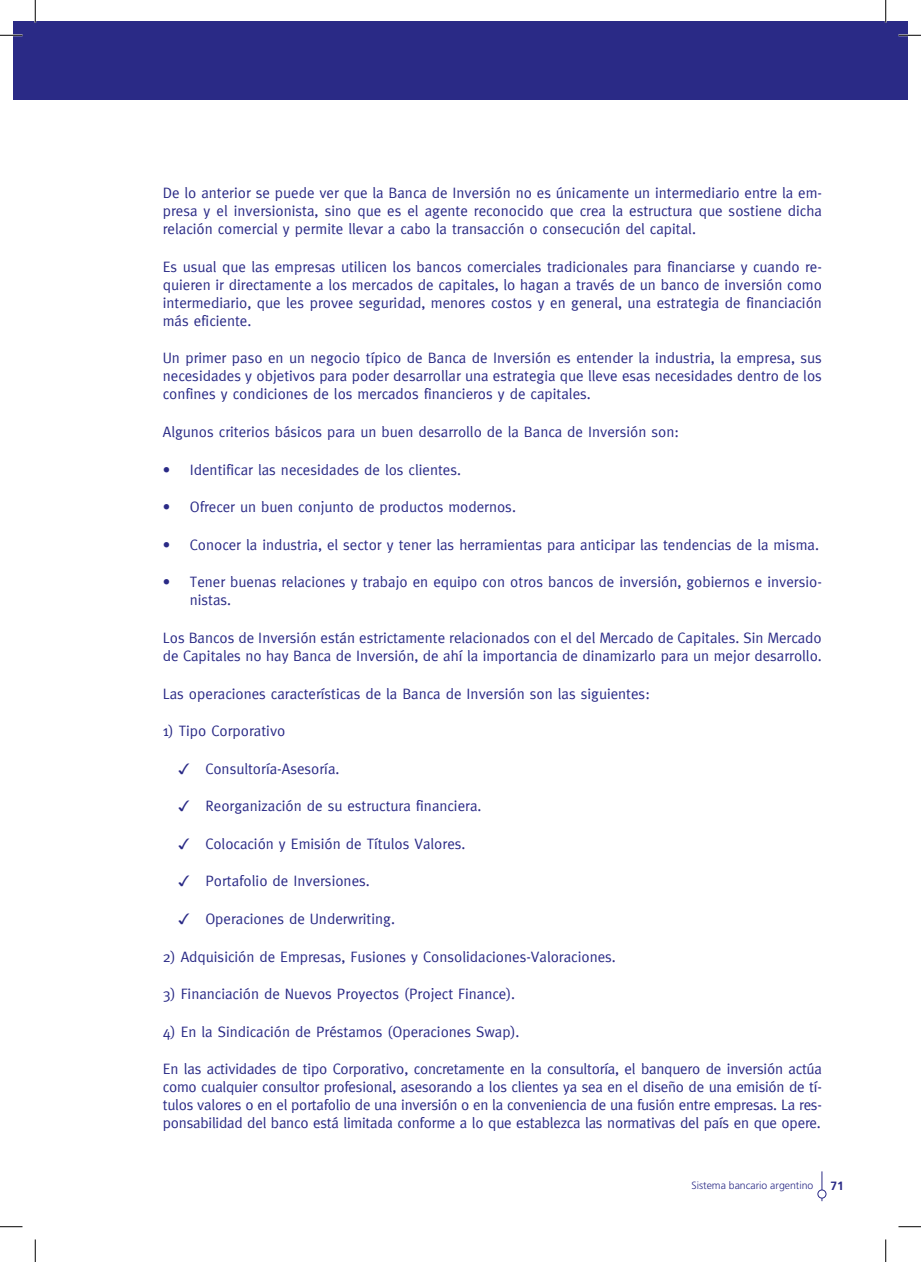
<style>
.page{position:relative;width:921px;height:1262px;background:#fff}
.page>*{position:absolute;margin:0;border:0;box-sizing:border-box;transform-origin:0 0}
.t1{font:15px/18px "Meta";color:#2a2a86;text-align:justify}
.t2{font:700 12px "Frutiger LT Std";color:#2a2a86}
.t3{font:300 10.5px "Frutiger LT Std";color:#2a2a86}
</style>
<div class="page">
<div style="left:14px;top:21px;width:21px;height:78px;background:#2a2a86"></div>
<svg style="left:821px;top:1171px;width:1px;height:29px"></svg>
<div style="left:818px;top:1189px;width:8px;height:8px;background:#fff;border-radius:50%"></div>
<div style="left:817px;top:1189px;width:9px;height:9px;border:1px solid #2a2a86;border-radius:50%"></div>
<div style="left:35px;top:21px;width:872px;height:78px;background:#2a2a86"></div>
<hr style="left:0;top:34px;width:22px;height:2px;background:#fff">
<hr style="left:898px;top:34px;width:23px;height:2px;background:#fff">
<hr style="left:34px;top:0;width:2px;height:23px;background:#fff">
<hr style="left:885px;top:0;width:2px;height:23px;background:#fff">
<svg style="left:0;top:35px;width:22px;height:1px"></svg>
<svg style="left:898px;top:35px;width:23px;height:1px"></svg>
<svg style="left:0;top:1226px;width:22px;height:1px"></svg>
<svg style="left:898px;top:1226px;width:23px;height:1px"></svg>
<svg style="left:35px;top:0;width:1px;height:23px"></svg>
<svg style="left:35px;top:1239px;width:1px;height:22px"></svg>
<svg style="left:885px;top:0;width:1px;height:23px"></svg>
<svg style="left:885px;top:1239px;width:1px;height:22px"></svg>
<p class="t1" style="left:163px;top:184px;width:661px">De lo anterior se puede ver que la Banca de Inversión no es únicamente un intermediario entre la em&shy;presa y el inversionista, sino que es el agente reconocido que crea la estructura que sostiene dicha relación comercial y permite llevar a cabo la transacción o consecución del capital.</p>
<p class="t1" style="left:163px;top:257px;width:661px">Es usual que las empresas utilicen los bancos comerciales tradicionales para financiarse y cuando re&shy;quieren ir directamente a los mercados de capitales, lo hagan a través de un banco de inversión como intermediario, que les provee seguridad, menores costos y en general, una estrategia de financiación más eficiente.</p>
<p class="t1" style="left:163px;top:349px;width:661px">Un primer paso en un negocio típico de Banca de Inversión es entender la industria, la empresa, sus necesidades y objetivos para poder desarrollar una estrategia que lleve esas necesidades dentro de los confines y condiciones de los mercados financieros y de capitales.</p>
<p class="t1" style="left:163px;top:422px;width:518px">Algunos criterios básicos para un buen desarrollo de la Banca de Inversión son:</p>
<p class="t1" style="left:163px;top:460px;width:300px">• Identificar las necesidades de los clientes.</p>
<p class="t1" style="left:163px;top:497px;width:355px">• Ofrecer un buen conjunto de productos modernos.</p>
<p class="t1" style="left:163px;top:535px;width:658px">• Conocer la industria, el sector y tener las herramientas para anticipar las tendencias de la misma.</p>
<p class="t1" style="left:190px;top:572px;width:634px;text-indent:-27px">• Tener buenas relaciones y trabajo en equipo con otros bancos de inversión, gobiernos e inversio&shy;nistas.</p>
<p class="t1" style="left:163px;top:628px;width:661px">Los Bancos de Inversión están estrictamente relacionados con el del Mercado de Capitales. Sin Mercado de Capitales no hay Banca de Inversión, de ahí la importancia de dinamizarlo para un mejor desarrollo.</p>
<p class="t1" style="left:163px;top:684px;width:488px">Las operaciones características de la Banca de Inversión son las siguientes:</p>
<p class="t1" style="left:163px;top:721px;width:124px">1) Tipo Corporativo</p>
<p class="t1" style="left:205px;top:759px;width:136px">Consultoría-Asesoría.</p>
<p class="t1" style="left:205px;top:796px;width:278px">Reorganización de su estructura financiera.</p>
<p class="t1" style="left:205px;top:834px;width:262px">Colocación y Emisión de Títulos Valores.</p>
<p class="t1" style="left:205px;top:871px;width:166px">Portafolio de Inversiones.</p>
<p class="t1" style="left:205px;top:909px;width:191px">Operaciones de Underwriting.</p>
<p class="t1" style="left:163px;top:947px;width:455px">2) Adquisición de Empresas, Fusiones y Consolidaciones-Valoraciones.</p>
<p class="t1" style="left:163px;top:984px;width:354px">3) Financiación de Nuevos Proyectos (Project Finance).</p>
<p class="t1" style="left:163px;top:1022px;width:358px">4) En la Sindicación de Préstamos (Operaciones Swap).</p>
<p class="t1" style="left:163px;top:1059px;width:661px">En las actividades de tipo Corporativo, concretamente en la consultoría, el banquero de inversión actúa como cualquier consultor profesional, asesorando a los clientes ya sea en el diseño de una emisión de tí&shy;tulos valores o en el portafolio de una inversión o en la conveniencia de una fusión entre empresas. La res&shy;ponsabilidad del banco está limitada conforme a lo que establezca las normativas del país en que opere.</p>
<p class="t3" style="left:691px;top:1179px;width:123px">Sistema bancario argentino</p>
<p class="t2" style="left:830px;top:1177px;width:15px">71</p>
</div>
